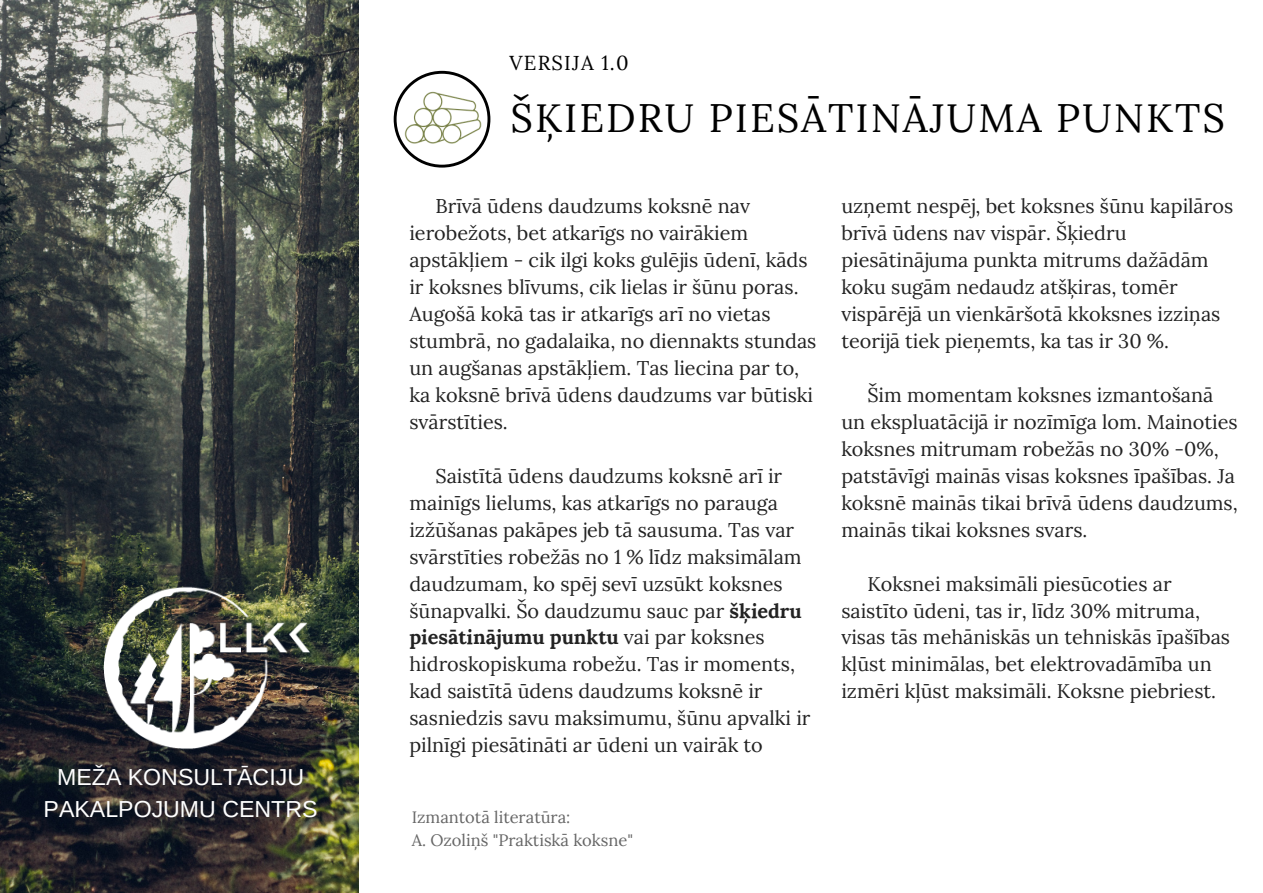
<style>
.page{position:relative;width:1263px;height:893px;background:#fff}
.page>*{position:absolute;margin:0;border:0;box-sizing:border-box;transform-origin:0 0}
.t1{font:39.75px "Lora";letter-spacing:.05em;color:#000}
.t2{font:23.1px/31.5px "Arimo";color:#fff;text-align:center}
.t3{font:20.25px "Lora";letter-spacing:.06em;color:#000}
.t4{font:19.8px/27px "Lora";color:#222}
.t5{font:16.5px/22.5px "Lora";color:#666}
.s1{font-weight:700}
</style>
<div class="page">
<img style="left:0;top:0;width:359px;height:893px">
<img style="left:71px;top:543px;width:254px;height:249px">
<svg style="left:394px;top:71px;width:76px;height:97px"></svg>
<img style="left:396px;top:78px;width:95px;height:81px">
<p class="t2" style="left:44px;top:761px;width:275px">MEŽA KONSULTĀCIJU<br>PAKALPOJUMU CENTRS</p>
<p class="t3" style="left:509px;top:49px;width:121px">VERSIJA 1.0</p>
<h1 class="t1" style="left:511px;top:92px;width:716px">ŠĶIEDRU PIESĀTINĀJUMA PUNKTS</h1>
<p class="t4" style="left:409px;top:192px;width:409px;text-indent:26px">Brīvā ūdens daudzums koksnē nav ierobežots, bet atkarīgs no vairākiem apstākļiem - cik ilgi koks gulējis ūdenī, kāds ir koksnes blīvums, cik lielas ir šūnu poras.<br>Augošā kokā tas ir atkarīgs arī no vietas stumbrā, no gadalaika, no diennakts stundas un augšanas apstākļiem. Tas liecina par to, ka koksnē brīvā ūdens daudzums var būtiski svārstīties.</p>
<p class="t4" style="left:409px;top:462px;width:403px;text-indent:26px">Saistītā ūdens daudzums koksnē arī ir mainīgs lielums, kas atkarīgs no parauga izžūšanas pakāpes jeb tā sausuma. Tas var svārstīties robežās no 1 % līdz maksimālam daudzumam, ko spēj sevī uzsūkt koksnes šūnapvalki. Šo daudzumu sauc par <span class="s1">šķiedru piesātinājumu punktu</span> vai par koksnes hidroskopiskuma robežu. Tas ir moments, kad saistītā ūdens daudzums koksnē ir sasniedzis savu maksimumu, šūnu apvalki ir pilnīgi piesātināti ar ūdeni un vairāk to</p>
<p class="t5" style="left:412px;top:806px;width:223px">Izmantotā literatūra:<br>A. Ozoliņš "Praktiskā koksne"</p>
<p class="t4" style="left:841px;top:192px;width:393px">uzņemt nespēj, bet koksnes šūnu kapilāros brīvā ūdens nav vispār. Šķiedru piesātinājuma punkta mitrums dažādām koku sugām nedaudz atšķiras, tomēr vispārējā un vienkāršotā kkoksnes izziņas teorijā tiek pieņemts, ka tas ir 30 %.</p>
<p class="t4" style="left:841px;top:381px;width:398px;text-indent:26px">Šim momentam koksnes izmantošanā un ekspluatācijā ir nozīmīga lom. Mainoties koksnes mitrumam robežās no 30% -0%, patstāvīgi mainās visas koksnes īpašības. Ja koksnē mainās tikai brīvā ūdens daudzums, mainās tikai koksnes svars.</p>
<p class="t4" style="left:841px;top:570px;width:390px;text-indent:26px">Koksnei maksimāli piesūcoties ar saistīto ūdeni, tas ir, līdz 30% mitruma, visas tās mehāniskās un tehniskās īpašības kļūst minimālas, bet elektrovadāmība un izmēri kļūst maksimāli. Koksne piebriest.</p>
</div>
